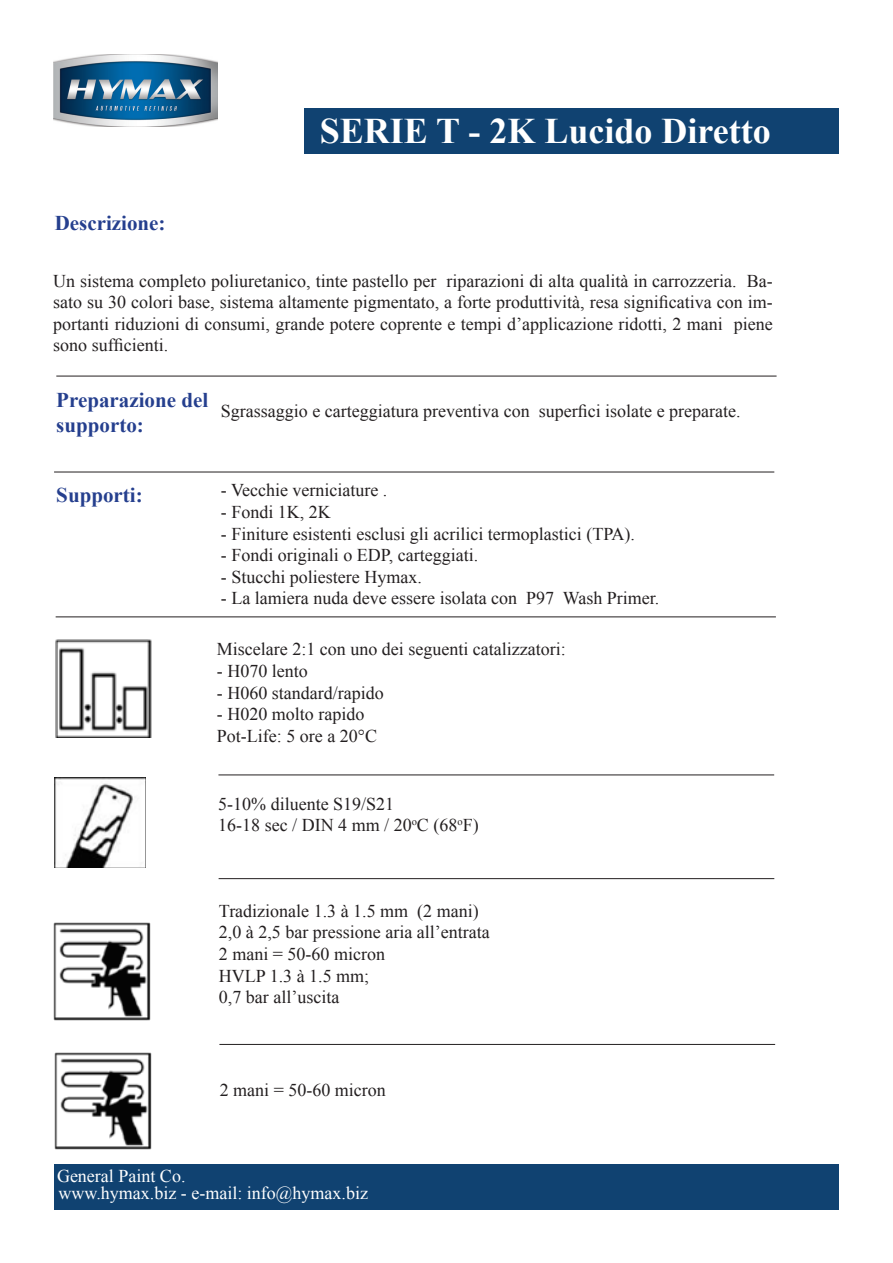
<style>
.page{position:relative;width:893px;height:1263px;background:#fff}
.page>*{position:absolute;margin:0;border:0;box-sizing:border-box;transform-origin:0 0}
.t1{font:700 36px "Times New Roman";color:#fff}
.t2{font:700 21px/25.2px "Times New Roman";color:#253f8e}
.t3{font:18px/21.6px "Times New Roman";color:#231f20;text-align:justify}
.t4{font:18px "Times New Roman";color:#fff}
</style>
<div class="page">
<div style="left:54px;top:1164px;width:785px;height:46px;background:#104271"></div>
<div style="left:304px;top:108px;width:535px;height:45px;background:#104271"></div>
<hr style="left:56px;top:376px;width:721px;height:1px;background:#231f20">
<hr style="left:56px;top:617px;width:720px;height:1px;background:#231f20">
<hr style="left:54px;top:472px;width:720px;height:1px;background:#231f20">
<hr style="left:219px;top:878px;width:555px;height:1px;background:#231f20">
<hr style="left:219px;top:1044px;width:556px;height:1px;background:#231f20">
<hr style="left:218px;top:775px;width:556px;height:1px;background:#231f20">
<img style="left:53px;top:54px;width:164px;height:72px">
<img style="left:53px;top:923px;width:97px;height:97px">
<img style="left:54px;top:1053px;width:97px;height:97px">
<img style="left:56px;top:640px;width:95px;height:98px">
<img style="left:54px;top:778px;width:92px;height:89px">
<p class="t2" style="left:55px;top:210px;width:112px">Descrizione:</p>
<p class="t1" style="left:320px;top:106px;width:453px">SERIE T - 2K Lucido Diretto</p>
<p class="t3" style="left:53px;top:269px;width:721px">Un sistema completo poliuretanico, tinte pastello per riparazioni di alta qualità in carrozzeria. Ba&shy;sato su 30 colori base, sistema altamente pigmentato, a forte produttività, resa significativa con im&shy;portanti riduzioni di consumi, grande potere coprente e tempi d’applicazione ridotti, 2 mani piene sono sufficienti.</p>
<p class="t2" style="left:56px;top:387px;width:153px">Preparazione del supporto:</p>
<p class="t3" style="left:221px;top:399px;width:521px">Sgrassaggio e carteggiatura preventiva con superfici isolate e preparate.</p>
<p class="t2" style="left:56px;top:482px;width:88px">Supporti:</p>
<p class="t3" style="left:221px;top:479px;width:168px">- Vecchie verniciature .</p>
<p class="t3" style="left:221px;top:501px;width:111px">- Fondi 1K, 2K</p>
<p class="t3" style="left:221px;top:522px;width:416px">- Finiture esistenti esclusi gli acrilici termoplastici (TPA).</p>
<p class="t3" style="left:221px;top:544px;width:259px">- Fondi originali o EDP, carteggiati.</p>
<p class="t3" style="left:221px;top:566px;width:202px">- Stucchi poliestere Hymax.</p>
<p class="t3" style="left:221px;top:587px;width:440px">- La lamiera nuda deve essere isolata con P97 Wash Primer.</p>
<p class="t3" style="left:217px;top:638px;width:350px">Miscelare 2:1 con uno dei seguenti catalizzatori:</p>
<p class="t3" style="left:217px;top:660px;width:92px">- H070 lento</p>
<p class="t3" style="left:217px;top:682px;width:168px">- H060 standard/rapido</p>
<p class="t3" style="left:217px;top:703px;width:149px">- H020 molto rapido</p>
<p class="t3" style="left:217px;top:725px;width:162px">Pot-Life: 5 ore a 20°C</p>
<p class="t3" style="left:218px;top:793px;width:178px">5-10% diluente S19/S21</p>
<p class="t3" style="left:218px;top:814px;width:262px">16-18 sec / DIN 4 mm / 20<sup>o</sup>C (68<sup>o</sup>F)</p>
<p class="t3" style="left:219px;top:900px;width:261px">Tradizionale 1.3 à 1.5 mm (2 mani)</p>
<p class="t3" style="left:219px;top:921px;width:272px">2,0 à 2,5 bar pressione aria all’entrata</p>
<p class="t3" style="left:219px;top:943px;width:168px">2 mani = 50-60 micron</p>
<p class="t3" style="left:219px;top:964px;width:152px">HVLP 1.3 à 1.5 mm;</p>
<p class="t3" style="left:219px;top:986px;width:122px">0,7 bar all’uscita</p>
<p class="t3" style="left:220px;top:1079px;width:168px">2 mani = 50-60 micron</p>
<p class="t4" style="left:57px;top:1164px;width:130px">General Paint Co.</p>
<p class="t4" style="left:59px;top:1181px;width:311px">www.hymax.biz - e-mail: info@hymax.biz</p>
</div>
